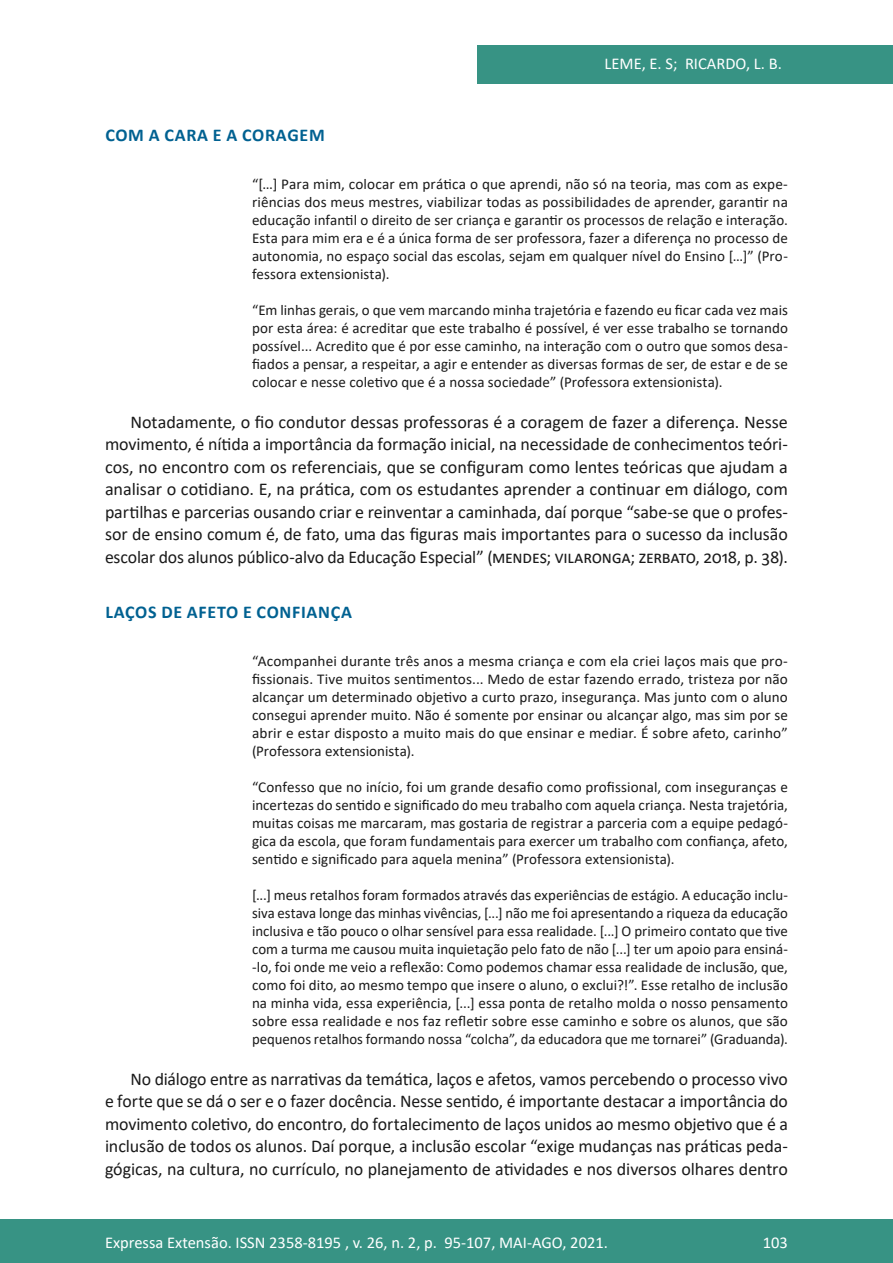
<style>
.page{position:relative;width:893px;height:1263px;background:#fff}
.page>*{position:absolute;margin:0;border:0;box-sizing:border-box;transform-origin:0 0}
.Principal_-_Texto{font:18px/22.5px "Calibri";letter-spacing:-.01em;color:#1a1a1a;text-align:justify}
.Principal_-_Intertít{font:700 18px "Calibri";letter-spacing:.04em;color:#006191}
.t1{font:16.5px "Calibri";color:#fff}
.Principal_-_Citação{font:15px/18px "Calibri";color:#1a1a1a;text-align:justify}
</style>
<div class="page">
<div style="left:477px;top:45px;width:416px;height:39px;background:#379384"></div>
<div style="left:0;top:1219px;width:893px;height:44px;background:#379384"></div>
<p class="t1" style="left:605px;top:52px;width:179px">LEME, E. S; RICARDO, L. B.</p>
<p class="Principal_-_Intertít" style="left:105px;top:122px;width:221px">COM A CARA E A CORAGEM</p>
<p class="Principal_-_Citação" style="left:252px;top:175px;width:537px">“[…] Para mim, colocar em prática o que aprendi, não só na teoria, mas com as expe&shy;riências dos meus mestres, viabilizar todas as possibilidades de aprender, garantir na educação infantil o direito de ser criança e garantir os processos de relação e interação.<br>Esta para mim era e é a única forma de ser professora, fazer a diferença no processo de autonomia, no espaço social das escolas, sejam em qualquer nível do Ensino […]” (Pro&shy;fessora extensionista).</p>
<p class="Principal_-_Citação" style="left:252px;top:301px;width:537px">“Em linhas gerais, o que vem marcando minha trajetória e fazendo eu ficar cada vez mais por esta área: é acreditar que este trabalho é possível, é ver esse trabalho se tornando possível... Acredito que é por esse caminho, na interação com o outro que somos desa&shy;fiados a pensar, a respeitar, a agir e entender as diversas formas de ser, de estar e de se colocar e nesse coletivo que é a nossa sociedade” (Professora extensionista).</p>
<p class="Principal_-_Texto" style="left:105px;top:410px;width:684px;text-indent:26px">Notadamente, o fio condutor dessas professoras é a coragem de fazer a diferença. Nesse movimento, é nítida a importância da formação inicial, na necessidade de conhecimentos teóri&shy;cos, no encontro com os referenciais, que se configuram como lentes teóricas que ajudam a analisar o cotidiano. E, na prática, com os estudantes aprender a continuar em diálogo, com partilhas e parcerias ousando criar e reinventar a caminhada, daí porque “sabe-se que o profes&shy;sor de ensino comum é, de fato, uma das figuras mais importantes para o sucesso da inclusão escolar dos alunos público-alvo da Educação Especial” (MENDES; VILARONGA; ZERBATO, 2018, p. 38).</p>
<p class="Principal_-_Intertít" style="left:105px;top:599px;width:248px">LAÇOS DE AFETO E CONFIANÇA</p>
<p class="Principal_-_Citação" style="left:252px;top:652px;width:537px">“Acompanhei durante três anos a mesma criança e com ela criei laços mais que pro&shy;fissionais. Tive muitos sentimentos... Medo de estar fazendo errado, tristeza por não alcançar um determinado objetivo a curto prazo, insegurança. Mas junto com o aluno consegui aprender muito. Não é somente por ensinar ou alcançar algo, mas sim por se abrir e estar disposto a muito mais do que ensinar e mediar. É sobre afeto, carinho” (Professora extensionista).</p>
<p class="Principal_-_Citação" style="left:252px;top:778px;width:537px">“Confesso que no início, foi um grande desafio como profissional, com inseguranças e incertezas do sentido e significado do meu trabalho com aquela criança. Nesta trajetória, muitas coisas me marcaram, mas gostaria de registrar a parceria com a equipe pedagó&shy;gica da escola, que foram fundamentais para exercer um trabalho com confiança, afeto, sentido e significado para aquela menina” (Professora extensionista).</p>
<p class="Principal_-_Citação" style="left:252px;top:886px;width:537px">[...] meus retalhos foram formados através das experiências de estágio. A educação inclu&shy;siva estava longe das minhas vivências, [...] não me foi apresentando a riqueza da educação inclusiva e tão pouco o olhar sensível para essa realidade. [...] O primeiro contato que tive com a turma me causou muita inquietação pelo fato de não [...] ter um apoio para ensiná--lo, foi onde me veio a reflexão: Como podemos chamar essa realidade de inclusão, que, como foi dito, ao mesmo tempo que insere o aluno, o exclui?!”. Esse retalho de inclusão na minha vida, essa experiência, [...] essa ponta de retalho molda o nosso pensamento sobre essa realidade e nos faz refletir sobre esse caminho e sobre os alunos, que são pequenos retalhos formando nossa “colcha”, da educadora que me tornarei” (Graduanda).</p>
<p class="Principal_-_Texto" style="left:105px;top:1067px;width:684px;text-indent:26px">No diálogo entre as narrativas da temática, laços e afetos, vamos percebendo o processo vivo e forte que se dá o ser e o fazer docência. Nesse sentido, é importante destacar a importância do movimento coletivo, do encontro, do fortalecimento de laços unidos ao mesmo objetivo que é a inclusão de todos os alunos. Daí porque, a inclusão escolar “exige mudanças nas práticas peda&shy;gógicas, na cultura, no currículo, no planejamento de atividades e nos diversos olhares dentro</p>
<p class="t1" style="left:105px;top:1230px;width:504px">Expressa Extensão. ISSN 2358-8195 , v. 26, n. 2, p. 95-107, MAI-AGO, 2021.</p>
<p class="t1" style="left:763px;top:1230px;width:27px">103</p>
</div>
